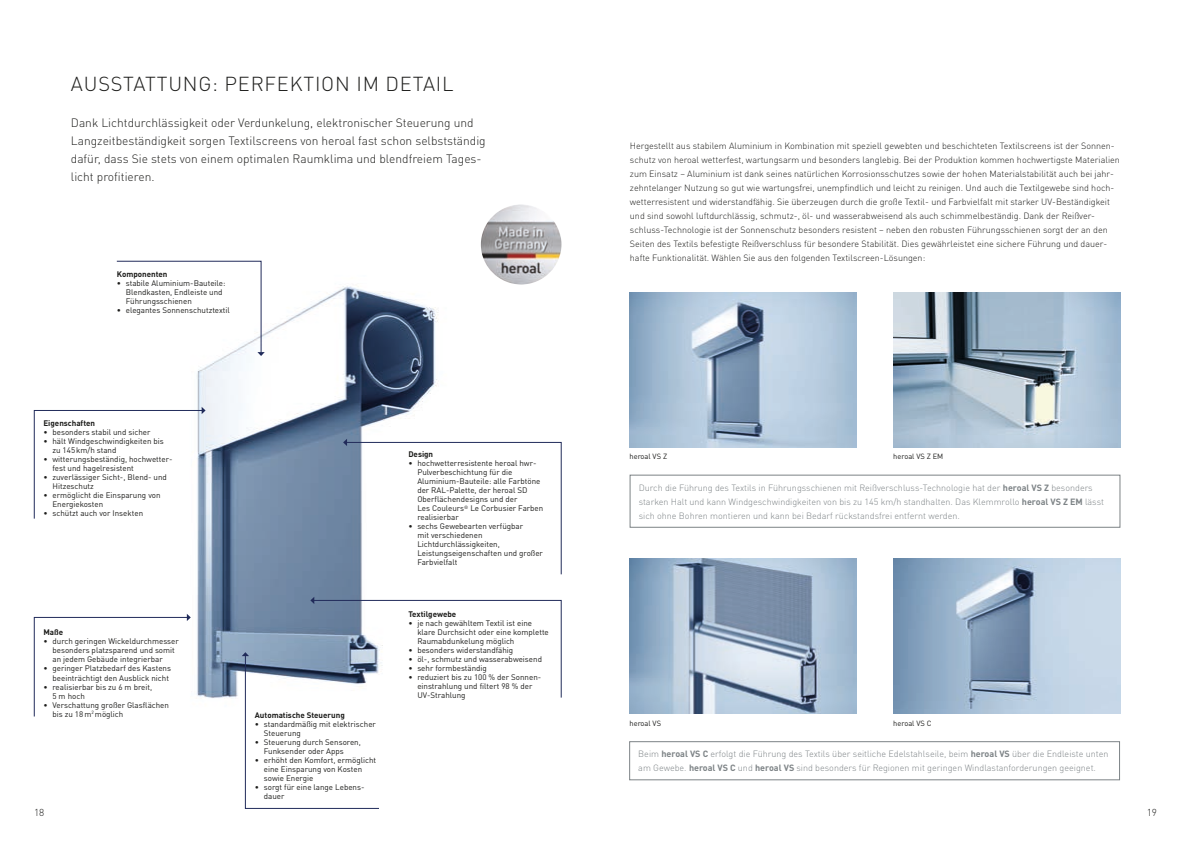
<style>
.page{position:relative;width:1191px;height:842px;background:#fff}
.page>*{position:absolute;margin:0;border:0;box-sizing:border-box;transform-origin:0 0}
.t1{font:300 20px "DIN Pro";letter-spacing:.04em;color:#1d1d1b}
.t2{font:300 12px/18px "DIN Pro";color:#1d1d1b}
.t3{font:300 10px "DIN Pro";color:#1d1d1b}
.t4{font:300 9px/14px "DIN Pro";color:#1d1d1b}
.t5{font:300 9px/14px "DIN Pro";color:#7d8386}
.t6{font:8px/9px "DIN Pro";color:#1d1d1b}
.t7{font:700 8px "DIN Pro";color:#1d1d1b}
.t8{font:7.5px "DIN Pro";color:#1d1d1b}
.s1{font-weight:700}
</style>
<div class="page">
<img style="left:160px;top:260px;width:279px;height:438px">
<img style="left:481px;top:204px;width:80px;height:80px;border-radius:40px">
<svg style="left:34px;top:614px;width:157px;height:103px"></svg>
<img style="left:893px;top:559px;width:227px;height:155px">
<img style="left:629px;top:559px;width:227px;height:155px">
<img style="left:629px;top:292px;width:227px;height:155px">
<div style="left:630px;top:475px;width:490px;height:52px;border:1px solid #7d8386"></div>
<svg style="left:34px;top:407px;width:172px;height:112px"></svg>
<svg style="left:343px;top:439px;width:219px;height:136px"></svg>
<svg style="left:242px;top:597px;width:320px;height:212px"></svg>
<svg style="left:116px;top:261px;width:149px;height:95px"></svg>
<div style="left:629px;top:741px;width:490px;height:39px;border:1px solid #7d8386"></div>
<img style="left:893px;top:292px;width:227px;height:155px">
<h1 class="t1" style="left:71px;top:68px;width:384px">AUSSTATTUNG: PERFEKTION IM DETAIL</h1>
<p class="t2" style="left:71px;top:113px;width:416px">Dank Lichtdurchlässigkeit oder Verdunkelung, elektronischer Steuerung und Langzeitbeständigkeit sorgen Textilscreens von heroal fast schon selbstständig dafür, dass Sie stets von einem optimalen Raumklima und blendfreiem Tages&shy;licht profitieren.</p>
<p class="t7" style="left:117px;top:267px;width:52px">Komponenten</p>
<p class="t6" style="left:126px;top:278px;width:101px;text-indent:-9px">• stabile Aluminium-Bauteile:<br>Blendkasten, Endleiste und<br>Führungsschienen</p>
<p class="t6" style="left:117px;top:305px;width:115px">• elegantes Sonnenschutztextil</p>
<p class="t7" style="left:43px;top:416px;width:53px">Eigenschaften</p>
<p class="t6" style="left:43px;top:427px;width:108px">• besonders stabil und sicher</p>
<p class="t6" style="left:52px;top:436px;width:113px;text-indent:-9px">• hält Windgeschwindigkeiten bis zu 145 km/h stand</p>
<p class="t6" style="left:52px;top:454px;width:121px;text-indent:-9px">• witterungsbeständig, hochwetter&shy;fest und hagelresistent</p>
<p class="t6" style="left:52px;top:472px;width:116px;text-indent:-9px">• zuverlässiger Sicht-, Blend- und<br>Hitzeschutz</p>
<p class="t6" style="left:52px;top:490px;width:110px;text-indent:-9px">• ermöglicht die Einsparung von<br>Energiekosten</p>
<p class="t6" style="left:43px;top:508px;width:101px">• schützt auch vor Insekten</p>
<p class="t7" style="left:43px;top:626px;width:21px">Maße</p>
<p class="t6" style="left:52px;top:636px;width:128px;text-indent:-9px">• durch geringen Wickeldurchmesser besonders platzsparend und somit an jedem Gebäude integrierbar</p>
<p class="t6" style="left:43px;top:663px;width:129px;text-align:right">• geringer Platzbedarf des Kastens beeinträchtigt den Ausblick nicht</p>
<p class="t6" style="left:52px;top:681px;width:101px;text-indent:-9px">• realisierbar bis zu 6 m breit,<br>5 m hoch</p>
<p class="t6" style="left:52px;top:699px;width:118px;text-indent:-9px">• Verschattung großer Glasflächen bis zu 18 m<sup>2</sup> möglich</p>
<p class="t7" style="left:255px;top:709px;width:91px">Automatische Steuerung</p>
<p class="t6" style="left:264px;top:719px;width:114px;text-indent:-9px">• standardmäßig mit elektrischer<br>Steuerung</p>
<p class="t6" style="left:264px;top:737px;width:99px;text-indent:-9px">• Steuerung durch Sensoren,<br>Funksender oder Apps</p>
<p class="t6" style="left:264px;top:755px;width:114px;text-indent:-9px">• erhöht den Komfort, ermöglicht eine Einsparung von Kosten sowie Energie</p>
<p class="t6" style="left:264px;top:782px;width:102px;text-indent:-9px">• sorgt für eine lange Lebens&shy;dauer</p>
<p class="t7" style="left:408px;top:448px;width:26px">Design</p>
<p class="t6" style="left:417px;top:458px;width:128px;text-indent:-9px">• hochwetterresistente heroal hwr-<br>Pulverbeschichtung für die<br>Aluminium-Bauteile: alle Farbtöne der RAL-Palette, der heroal SD<br>Oberflächendesigns und der<br>Les Couleurs<sup>®</sup> Le Corbusier Farben realisierbar</p>
<p class="t6" style="left:417px;top:521px;width:127px;text-indent:-9px">• sechs Gewebearten verfügbar<br>mit verschiedenen<br>Lichtdurchlässigkeiten,<br>Leistungseigenschaften und großer<br>Farbvielfalt</p>
<p class="t7" style="left:408px;top:607px;width:49px">Textilgewebe</p>
<p class="t6" style="left:417px;top:617px;width:133px;text-indent:-9px">• je nach gewähltem Textil ist eine klare Durchsicht oder eine komplette<br>Raumabdunkelung möglich</p>
<p class="t6" style="left:408px;top:644px;width:106px">• besonders widerstandfähig</p>
<p class="t6" style="left:408px;top:653px;width:135px">• öl-, schmutz und wasserabweisend</p>
<p class="t6" style="left:408px;top:662px;width:80px">• sehr formbeständig</p>
<p class="t6" style="left:417px;top:671px;width:125px;text-indent:-9px">• reduziert bis zu 100 % der Sonnen&shy;einstrahlung und filtert 98 % der<br>UV-Strahlung</p>
<p class="t4" style="left:630px;top:138px;width:491px">Hergestellt aus stabilem Aluminium in Kombination mit speziell gewebten und beschichteten Textilscreens ist der Sonnen&shy;schutz von heroal wetterfest, wartungsarm und besonders langlebig. Bei der Produktion kommen hochwertigste Materialien zum Einsatz – Aluminium ist dank seines natürlichen Korrosionsschutzes sowie der hohen Materialstabilität auch bei jahr&shy;zehntelanger Nutzung so gut wie wartungsfrei, unempfindlich und leicht zu reinigen. Und auch die Textilgewebe sind hoch&shy;wetterresistent und widerstandfähig. Sie überzeugen durch die große Textil- und Farbvielfalt mit starker UV-Beständigkeit und sind sowohl luftdurchlässig, schmutz-, öl- und wasserabweisend als auch schimmelbeständig. Dank der Reißver&shy;schluss-Technologie ist der Sonnenschutz besonders resistent – neben den robusten Führungsschienen sorgt der an den Seiten des Textils befestigte Reißverschluss für besondere Stabilität. Dies gewährleistet eine sichere Führung und dauer&shy;hafte Funktionalität. Wählen Sie aus den folgenden Textilscreen-Lösungen:</p>
<p class="t8" style="left:629px;top:451px;width:39px">heroal VS Z</p>
<p class="t8" style="left:893px;top:451px;width:52px">heroal VS Z EM</p>
<p class="t5" style="left:638px;top:480px;width:467px">Durch die Führung des Textils in Führungsschienen mit Reißverschluss-Technologie hat der <span class="s1">heroal VS Z</span> besonders starken Halt und kann Windgeschwindigkeiten von bis zu 145 km/h standhalten. Das Klemmrollo <span class="s1">heroal VS Z EM</span> lässt sich ohne Bohren montieren und kann bei Bedarf rückstandsfrei entfernt werden.</p>
<p class="t8" style="left:629px;top:717px;width:33px">heroal VS</p>
<p class="t8" style="left:893px;top:717px;width:40px">heroal VS C</p>
<p class="t5" style="left:638px;top:746px;width:472px">Beim <span class="s1">heroal VS C</span> erfolgt die Führung des Textils über seitliche Edelstahlseile, beim <span class="s1">heroal VS</span> über die Endleiste unten am Gewebe. <span class="s1">heroal VS C</span> und <span class="s1">heroal VS</span> sind besonders für Regionen mit geringen Windlastanforderungen geeignet.</p>
<p class="t3" style="left:34px;top:804px;width:12px">18</p>
<p class="t3" style="left:1146px;top:804px;width:12px">19</p>
</div>
